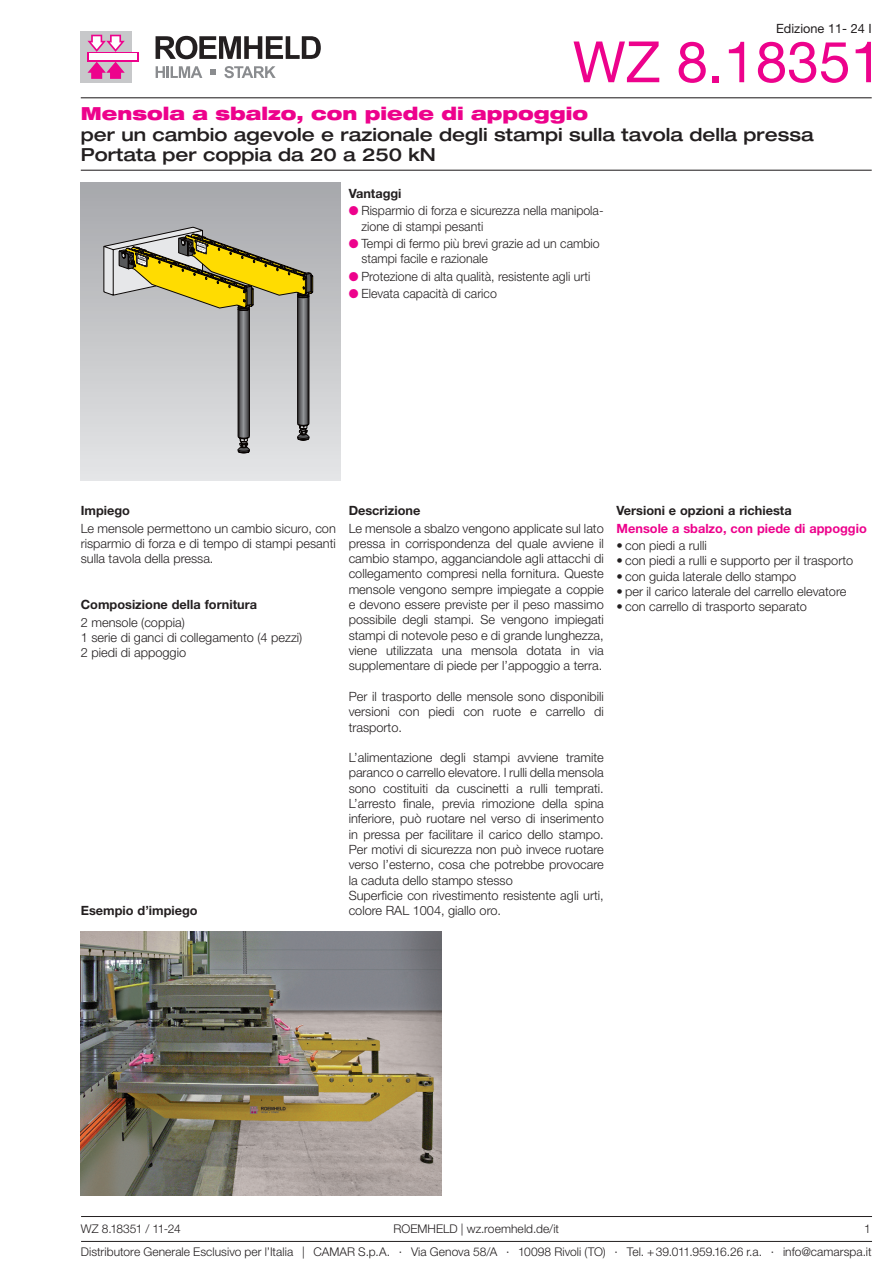
<style>
.page{position:relative;width:893px;height:1263px;background:#fff}
.page>*{position:absolute;margin:0;border:0;box-sizing:border-box;transform-origin:0 0}
.t1{font:57px "Helvetica Neue LT Pro";color:#ed028c}
.t2{font:500 expanded 18px/20.2px "Helvetica Neue LT Pro";color:#231f20}
.t3{font:900 expanded 18px "Helvetica Neue LT Pro";color:#ed028c}
.t4{font:300 12.75px/15.3px "Helvetica Neue LT Pro";color:#231f20}
.t5{font:700 12.75px "Helvetica Neue LT Pro";color:#231f20}
.t6{font:700 12.75px "Helvetica Neue LT Pro";color:#ed028c}
.t7{font:12.75px "Helvetica Neue LT Pro";color:#231f20}
.t8{font:300 12px "Helvetica Neue LT Pro";letter-spacing:.005em;color:#231f20}
.t9{font:300 12px "Helvetica Neue LT Pro";letter-spacing:-.05em;color:#231f20}
.s1{color:#ed028c}
</style>
<div class="page">
<hr style="left:81px;top:170px;width:791px;height:1px;background:#231f20">
<hr style="left:81px;top:97px;width:791px;height:1px;background:#231f20">
<div style="left:81px;top:31px;width:51px;height:52px;background:#c7c8ca"></div>
<svg style="left:87px;top:52px;width:52px;height:9px"></svg>
<div style="left:89px;top:54px;width:48px;height:6px;background:#fff"></div>
<svg style="left:87px;top:35px;width:38px;height:17px"></svg>
<svg style="left:87px;top:62px;width:38px;height:17px"></svg>
<svg style="left:156px;top:36px;width:165px;height:23px"></svg>
<svg style="left:156px;top:66px;width:46px;height:12px"></svg>
<svg style="left:224px;top:66px;width:52px;height:12px"></svg>
<svg style="left:210px;top:69px;width:6px;height:6px"></svg>
<div style="left:81px;top:183px;width:259px;height:297px;background:linear-gradient(to bottom,#a5a6aa,#e5e6e7)"></div>
<svg style="left:104px;top:227px;width:209px;height:226px;background:#bfbca6"></svg>
<img style="left:81px;top:931px;width:361px;height:265px">
<hr style="left:81px;top:1241px;width:791px;height:1px;background:#231f20">
<hr style="left:81px;top:1216px;width:791px;height:1px;background:#231f20">
<p class="t7" style="left:776px;top:20px;width:97px">Edizione 11- 24 I</p>
<h1 class="t1" style="left:573px;top:27px;width:311px">WZ 8.18351</h1>
<h2 class="t3" style="left:81px;top:102px;width:509px">Mensola a sbalzo, con piede di appoggio</h2>
<h2 class="t2" style="left:81px;top:123px;width:735px">per un cambio agevole e razionale degli stampi sulla tavola della pressa<br>Portata per coppia da 20 a 250 kN</h2>
<p class="t5" style="left:349px;top:185px;width:54px">Vantaggi</p>
<p class="t4" style="left:361px;top:203px;width:244px;text-indent:-13px"><span class="s1">●</span> Risparmio di forza e sicurezza nella manipola&shy;zione di stampi pesanti</p>
<p class="t4" style="left:361px;top:236px;width:240px;text-indent:-13px"><span class="s1">●</span> Tempi di fermo più brevi grazie ad un cambio stampi facile e razionale</p>
<p class="t4" style="left:349px;top:268px;width:243px"><span class="s1">●</span> Protezione di alta qualità, resistente agli urti</p>
<p class="t4" style="left:349px;top:286px;width:150px"><span class="s1">●</span> Elevata capacità di carico</p>
<p class="t5" style="left:81px;top:503px;width:51px">Impiego</p>
<p class="t4" style="left:81px;top:520px;width:257px;text-align:justify">Le mensole permettono un cambio sicuro, con risparmio di forza e di tempo di stampi pesanti sulla tavola della pressa.</p>
<p class="t5" style="left:349px;top:503px;width:73px">Descrizione</p>
<p class="t4" style="left:349px;top:520px;width:257px;text-align:justify">Le mensole a sbalzo vengono applicate sul lato pressa in corrispondenza del quale avviene il cambio stampo, agganciandole agli attacchi di collegamento compresi nella fornitura. Queste mensole vengono sempre impiegate a coppie e devono essere previste per il peso massimo possibile degli stampi. Se vengono impiegati stampi di notevole peso e di grande lunghezza, viene utilizzata una mensola dotata in via supplementare di piede per l’appoggio a terra.</p>
<p class="t4" style="left:349px;top:688px;width:257px;text-align:justify">Per il trasporto delle mensole sono disponibili versioni con piedi con ruote e carrello di trasporto.</p>
<p class="t4" style="left:349px;top:750px;width:257px">L’alimentazione degli stampi avviene tramite paranco o carrello elevatore. I rulli della mensola sono costituiti da cuscinetti a rulli temprati.<br>L’arresto finale, previa rimozione della spina inferiore, può ruotare nel verso di inserimento in pressa per facilitare il carico dello stampo.<br>Per motivi di sicurezza non può invece ruotare verso l’esterno, cosa che potrebbe provocare la caduta dello stampo stesso<br>Superficie con rivestimento resistente agli urti, colore RAL 1004, giallo oro.</p>
<p class="t5" style="left:617px;top:503px;width:177px">Versioni e opzioni a richiesta</p>
<p class="t6" style="left:617px;top:520px;width:252px">Mensole a sbalzo, con piede di appoggio</p>
<p class="t4" style="left:617px;top:537px;width:92px">• con piedi a rulli</p>
<p class="t4" style="left:617px;top:553px;width:238px">• con piedi a rulli e supporto per il trasporto</p>
<p class="t4" style="left:617px;top:568px;width:181px">• con guida laterale dello stampo</p>
<p class="t4" style="left:617px;top:583px;width:231px">• per il carico laterale del carrello elevatore</p>
<p class="t5" style="left:81px;top:597px;width:178px">Composizione della fornitura</p>
<p class="t4" style="left:617px;top:599px;width:192px">• con carrello di trasporto separato</p>
<p class="t4" style="left:81px;top:614px;width:223px">2 mensole (coppia)<br>1 serie di ganci di collegamento (4 pezzi)<br>2 piedi di appoggio</p>
<p class="t5" style="left:81px;top:902px;width:118px">Esempio d’impiego</p>
<p class="t9" style="left:81px;top:1222px;width:101px">WZ 8.18351 / 11-24</p>
<p class="t8" style="left:393px;top:1222px;width:167px">ROEMHELD | wz.roemheld.de/it</p>
<p class="t8" style="left:864px;top:1222px;width:8px">1</p>
<p class="t8" style="left:81px;top:1244px;width:792px">Distributore Generale Esclusivo per l’Italia | CAMAR S.p.A. · Via Genova 58/A · 10098 Rivoli (TO) · Tel. +39.011.959.16.26 r.a. · info@camarspa.it</p>
</div>
